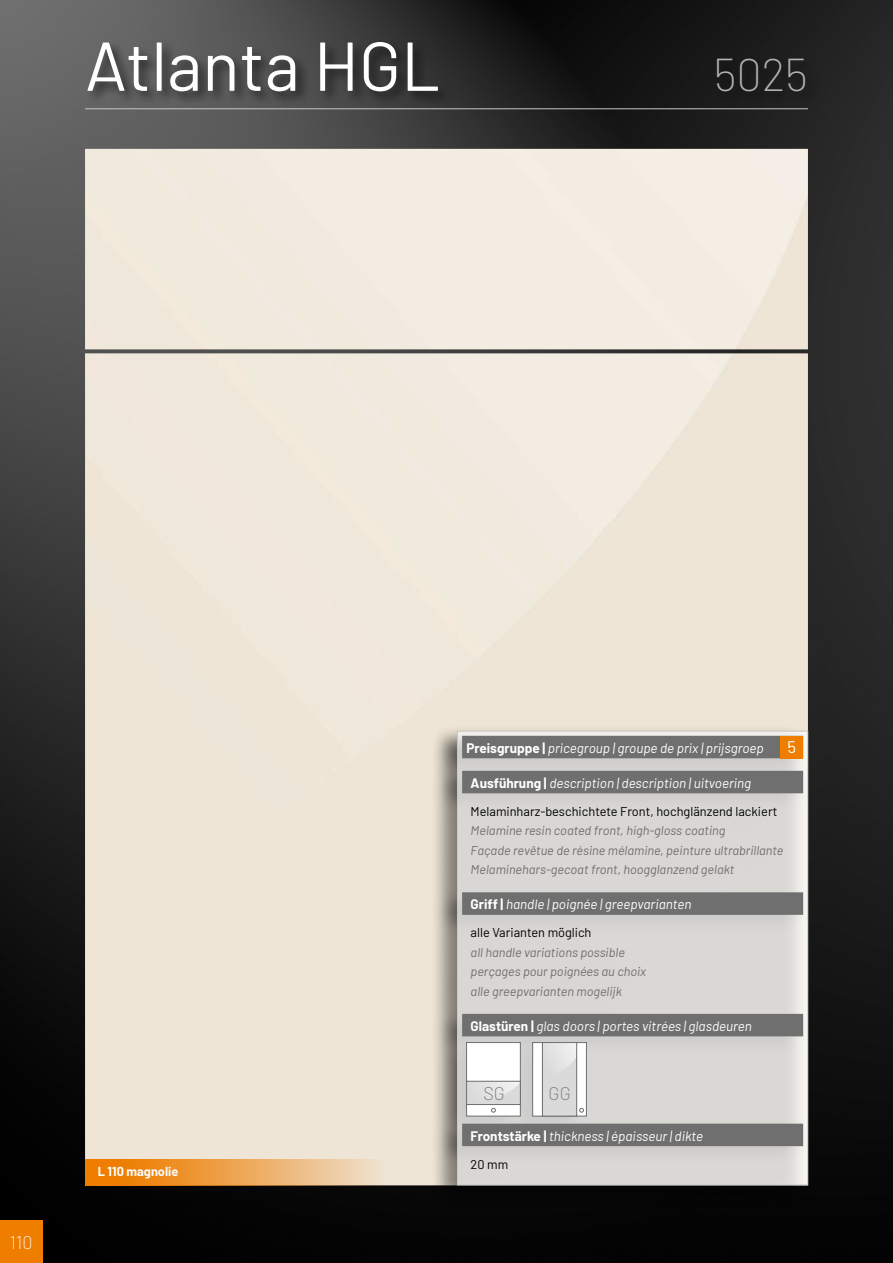
<style>
.page{position:relative;width:893px;height:1263px;background:#fff}
.page>*{position:absolute;margin:0;border:0;box-sizing:border-box;transform-origin:0 0}
.t1{font:69px "Barlow";color:#fff}
.t2{font:200 45px "Barlow";color:#b3b2b2}
.t3{font:200 18px "Barlow";color:#706f6f}
.t4{font:200 18px "Barlow";color:#fff}
.t5{font:16.8px "Barlow";color:#fff}
.t6{font:italic 13.5px "Barlow";color:#fff}
.t7{font:italic 12.75px/19.5px "Barlow";color:#706f6f}
.t8{font:12.75px "Barlow";color:#000}
.t9{font:700 12.75px "Barlow";color:#fff}
.s1{font-weight:700;font-style:normal}
</style>
<div class="page">
<img style="left:0;top:0;width:893px;height:1263px">
<div style="left:85px;top:149px;width:723px;height:1010px;background:#efe7da"></div>
<div style="left:431px;top:724px;width:379px;height:483px;background:#000;opacity:.63"></div>
<svg style="left:459px;top:733px;width:347px;height:450px;fill:#d8d7d4"></svg>
<div style="left:462px;top:736px;width:341px;height:22px;background:#706f6f"></div>
<div style="left:462px;top:771px;width:341px;height:22px;background:#706f6f"></div>
<div style="left:462px;top:892px;width:341px;height:23px;background:#706f6f"></div>
<div style="left:462px;top:1014px;width:341px;height:22px;background:#706f6f"></div>
<div style="left:462px;top:1124px;width:341px;height:22px;background:#706f6f"></div>
<div style="left:467px;top:1042px;width:53px;height:74px;background:#fff"></div>
<div style="left:466px;top:1042px;width:54px;height:74px;border:1px solid #706f6f"></div>
<div style="left:466px;top:1081px;width:54px;height:24px;border:1px solid #706f6f"></div>
<svg style="left:467px;top:1081px;width:53px;height:31px"></svg>
<div style="left:533px;top:1042px;width:53px;height:74px;background:#fff"></div>
<div style="left:532px;top:1042px;width:55px;height:74px;border:1px solid #706f6f"></div>
<div style="left:542px;top:1042px;width:35px;height:74px;background:#dadada"></div>
<svg style="left:552px;top:1044px;width:23px;height:24px"></svg>
<div style="left:542px;top:1042px;width:35px;height:74px;border:1px solid #706f6f"></div>
<svg style="left:579px;top:1108px;width:5px;height:4px"></svg>
<div style="left:457px;top:731px;width:351px;height:454px;border:1px solid #c6c6c6"></div>
<div style="left:85px;top:40px;width:736px;height:67px;background:#000;opacity:.59"></div>
<hr style="left:85px;top:108px;width:723px;height:1px;background:#c6c6c6">
<svg style="left:85px;top:1159px;width:372px;height:26px"></svg>
<div style="left:781px;top:736px;width:22px;height:22px;background:#ef7d00"></div>
<div style="left:0;top:1220px;width:43px;height:43px;background:#ef7d00"></div>
<h1 class="t1" style="left:85px;top:16px;width:357px">Atlanta HGL</h1>
<h2 class="t2" style="left:714px;top:42px;width:96px">5025</h2>
<h3 class="t4" style="left:10px;top:1230px;width:24px">110</h3>
<p class="t9" style="left:98px;top:1162px;width:82px">L 110 magnolie</p>
<h3 class="t5" style="left:788px;top:734px;width:10px">5</h3>
<p class="t6" style="left:466px;top:738px;width:299px"><span class="s1">Preisgruppe |</span> pricegroup | groupe de prix | prijsgroep</p>
<p class="t6" style="left:471px;top:773px;width:282px"><span class="s1">Ausführung |</span> description | description | uitvoering</p>
<p class="t8" style="left:471px;top:802px;width:308px">Melaminharz-beschichtete Front, hochglänzend lackiert</p>
<p class="t7" style="left:471px;top:820px;width:314px">Melamine resin coated front, high-gloss coating<br>Façade revêtue de résine mélamine, peinture ultrabrillante<br>Melaminehars-gecoat front, hoogglanzend gelakt</p>
<p class="t6" style="left:471px;top:895px;width:222px"><span class="s1">Griff |</span> handle | poignée | greepvarianten</p>
<p class="t8" style="left:471px;top:923px;width:122px">alle Varianten möglich</p>
<p class="t7" style="left:471px;top:941px;width:177px">all handle variations possible perçages pour poignées au choix alle greepvarianten mogelijk</p>
<p class="t6" style="left:471px;top:1016px;width:283px"><span class="s1">Glastüren |</span> glas doors | portes vitrées | glasdeuren</p>
<h3 class="t3" style="left:483px;top:1080px;width:23px">SG</h3>
<p class="t6" style="left:471px;top:1126px;width:234px"><span class="s1">Frontstärke |</span> thickness | épaisseur | dikte</p>
<p class="t8" style="left:471px;top:1155px;width:39px">20 mm</p>
<h3 class="t3" style="left:549px;top:1080px;width:24px">GG</h3>
</div>
